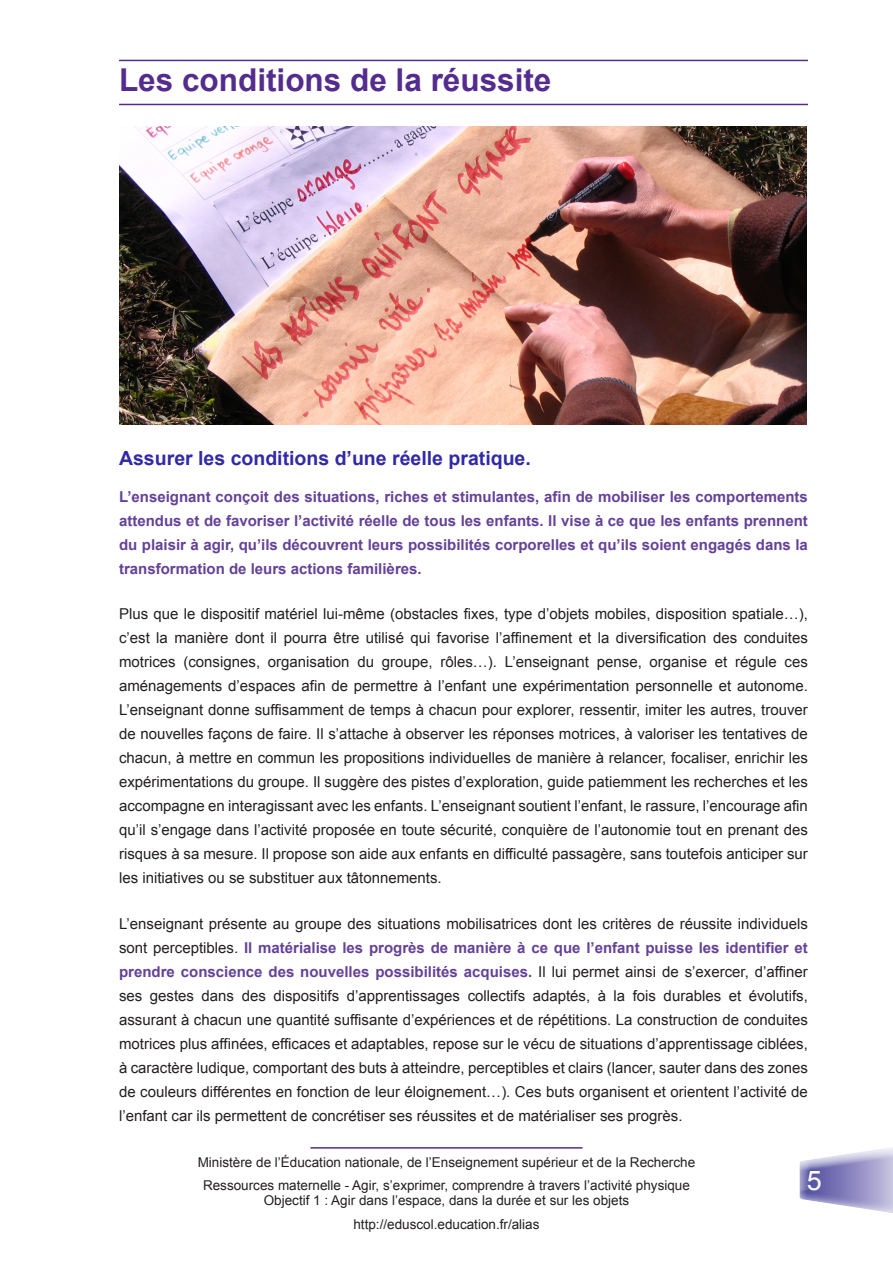
<style>
.page{position:relative;width:893px;height:1263px;background:#fff}
.page>*{position:absolute;margin:0;border:0;box-sizing:border-box;transform-origin:0 0}
.Titre1{font:700 31.5px "Arial";color:#542c8d}
.t1{font:27px "Arial";color:#fff}
.Titre2{font:700 19.5px "Arial";color:#3229a7}
.t2{font:15px/24px "Arial";color:#231f20;text-align:justify}
.t3{font:700 15px/24px "Arial";color:#654198;text-align:justify}
.t4{font:13.5px/23.5px "Arial";color:#231f20;text-align:center}
.s1{font-weight:700;color:#654198}
</style>
<div class="page">
<div style="left:791px;top:1144px;width:102px;height:73px;background:#542c8d;opacity:.75"></div>
<hr style="left:310px;top:1147px;width:272px;height:1px;background:#542c8d">
<hr style="left:119px;top:60px;width:689px;height:1px;background:#542c8d">
<hr style="left:119px;top:104px;width:689px;height:1px;background:#542c8d">
<img style="left:119px;top:126px;width:688px;height:298px">
<h1 class="Titre1" style="left:119px;top:59px;width:434px">Les conditions de la réussite</h1>
<h2 class="Titre2" style="left:119px;top:446px;width:413px">Assurer les conditions d’une réelle pratique.</h2>
<p class="t3" style="left:119px;top:485px;width:690px">L’enseignant conçoit des situations, riches et stimulantes, afin de mobiliser les comportements attendus et de favoriser l’activité réelle de tous les enfants. Il vise à ce que les enfants prennent du plaisir à agir, qu’ils découvrent leurs possibilités corporelles et qu’ils soient engagés dans la transformation de leurs actions familières.</p>
<p class="t2" style="left:119px;top:602px;width:690px">Plus que le dispositif matériel lui-même (obstacles fixes, type d’objets mobiles, disposition spatiale…), c’est la manière dont il pourra être utilisé qui favorise l’affinement et la diversification des conduites motrices (consignes, organisation du groupe, rôles…). L’enseignant pense, organise et régule ces aménagements d’espaces afin de permettre à l’enfant une expérimentation personnelle et autonome.<br>L’enseignant donne suffisamment de temps à chacun pour explorer, ressentir, imiter les autres, trouver de nouvelles façons de faire. Il s’attache à observer les réponses motrices, à valoriser les tentatives de chacun, à mettre en commun les propositions individuelles de manière à relancer, focaliser, enrichir les expérimentations du groupe. Il suggère des pistes d’exploration, guide patiemment les recherches et les accompagne en interagissant avec les enfants. L’enseignant soutient l’enfant, le rassure, l’encourage afin qu’il s’engage dans l’activité proposée en toute sécurité, conquière de l’autonomie tout en prenant des risques à sa mesure. Il propose son aide aux enfants en difficulté passagère, sans toutefois anticiper sur les initiatives ou se substituer aux tâtonnements.</p>
<p class="t2" style="left:119px;top:911px;width:690px">L’enseignant présente au groupe des situations mobilisatrices dont les critères de réussite individuels sont perceptibles. <span class="s1">Il matérialise les progrès de manière à ce que l’enfant puisse les identifier et prendre conscience des nouvelles possibilités acquises.</span> Il lui permet ainsi de s’exercer, d’affiner ses gestes dans des dispositifs d’apprentissages collectifs adaptés, à la fois durables et évolutifs, assurant à chacun une quantité suffisante d’expériences et de répétitions. La construction de conduites motrices plus affinées, efficaces et adaptables, repose sur le vécu de situations d’apprentissage ciblées, à caractère ludique, comportant des buts à atteindre, perceptibles et clairs (lancer, sauter dans des zones de couleurs différentes en fonction de leur éloignement…). Ces buts organisent et orientent l’activité de l’enfant car ils permettent de concrétiser ses réussites et de matérialiser ses progrès.</p>
<p class="t4" style="left:198px;top:1150px;width:499px">Ministère de l’Éducation nationale, de l’Enseignement supérieur et de la Recherche<br>Ressources maternelle - Agir, s’exprimer, comprendre à travers l’activité physique</p>
<p class="t4" style="left:264px;top:1189px;width:367px">Objectif 1 : Agir dans l’espace, dans la durée et sur les objets http://eduscol.education.fr/alias</p>
<h2 class="t1" style="left:807px;top:1162px;width:17px">5</h2>
</div>
